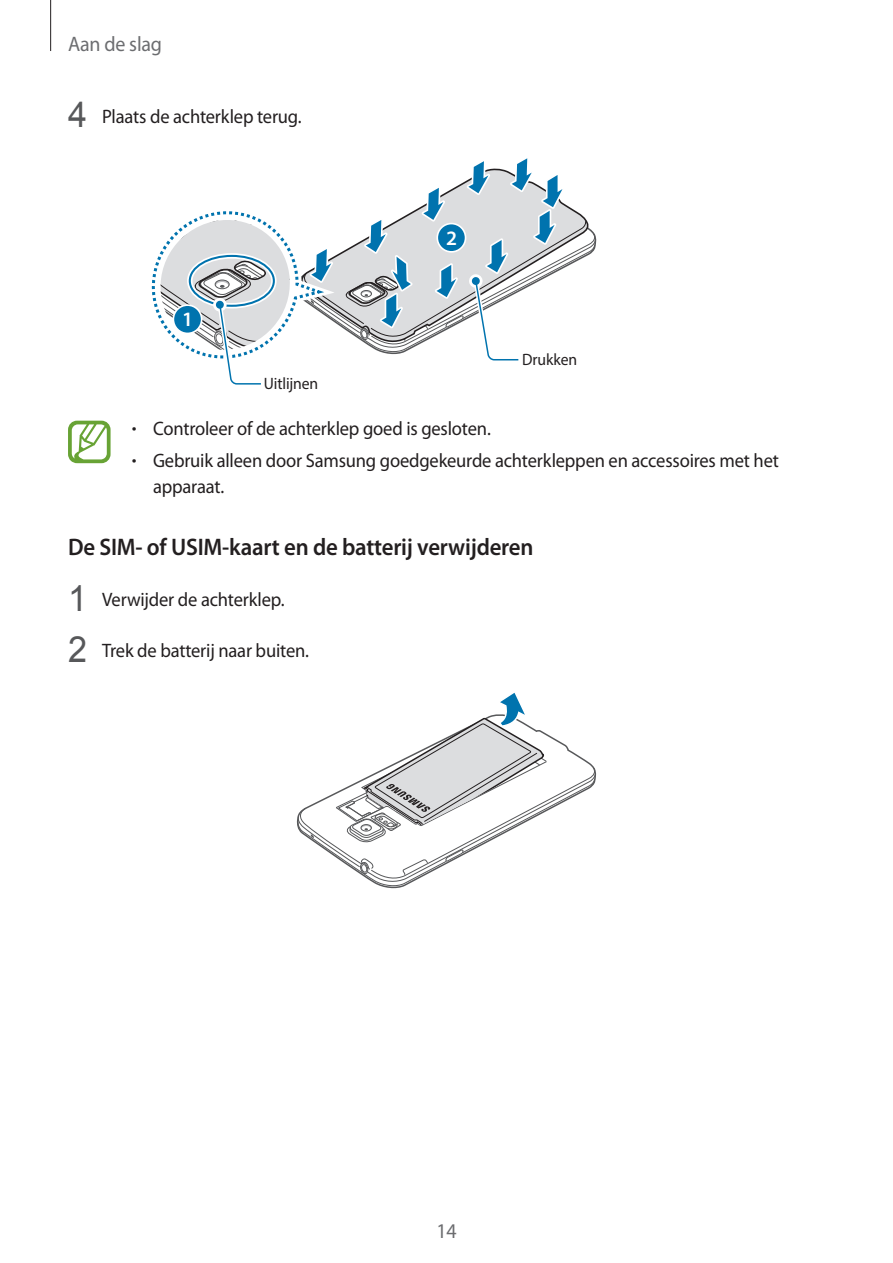
<style>
.page{position:relative;width:893px;height:1263px;background:#fff}
.page>*{position:absolute;margin:0;border:0;box-sizing:border-box;transform-origin:0 0}
.t1{font:600 24px "Myriad Pro";letter-spacing:-.01em;color:#231f20;scale:.95 1}
.t2{font:21px "Myriad Pro";letter-spacing:-.01em;color:#6c6d70;scale:.95 1}
.t3{font:600 20.55px "Myriad Pro";color:#fff}
.t4{font:19.5px/25.5px "Myriad Pro";letter-spacing:-.01em;color:#231f20;scale:.95 1}
.t5{font:16.5px "Myriad Pro";letter-spacing:-.01em;color:#231f20;scale:.95 1}
.s1{font-family:"Arial";font-size:36px;color:#57585a}
.s2{font-weight:300}
</style>
<div class="page">
<hr style="left:50px;top:0;width:1px;height:51px;background:#231f20">
<svg style="left:151px;top:158px;width:445px;height:227px"></svg>
<div style="left:472px;top:277px;width:8px;height:8px;background:#0073ae;border-radius:4px"></div>
<svg style="left:68px;top:421px;width:43px;height:42px"></svg>
<svg style="left:297px;top:692px;width:299px;height:196px"></svg>
<p class="t2" style="left:68px;top:31px;width:101px">Aan de slag</p>
<p class="t4" style="left:68px;top:103px;width:247px"><span class="s1">4</span> Plaats de achterklep terug.</p>
<p class="t3" style="left:182px;top:306px;width:12px">1</p>
<p class="t5" style="left:264px;top:373px;width:59px">Uitlijnen</p>
<p class="t3" style="left:446px;top:225px;width:12px">2</p>
<p class="t5" style="left:522px;top:349px;width:59px">Drukken</p>
<p class="t4" style="left:132px;top:416px;width:379px"><span class="s2">•</span> Controleer of de achterklep goed is gesloten.</p>
<p class="t4" style="left:153px;top:448px;width:660px;text-indent:-21px"><span class="s2">•</span> Gebruik alleen door Samsung goedgekeurde achterkleppen en accessoires met het apparaat.</p>
<p class="t1" style="left:68px;top:532px;width:491px">De SIM- of USIM-kaart en de batterij verwijderen</p>
<p class="t4" style="left:68px;top:587px;width:229px"><span class="s1">1</span> Verwijder de achterklep.</p>
<p class="t4" style="left:68px;top:638px;width:255px"><span class="s1">2</span> Trek de batterij naar buiten.</p>
<p class="t2" style="left:436px;top:1218px;width:23px">14</p>
</div>
